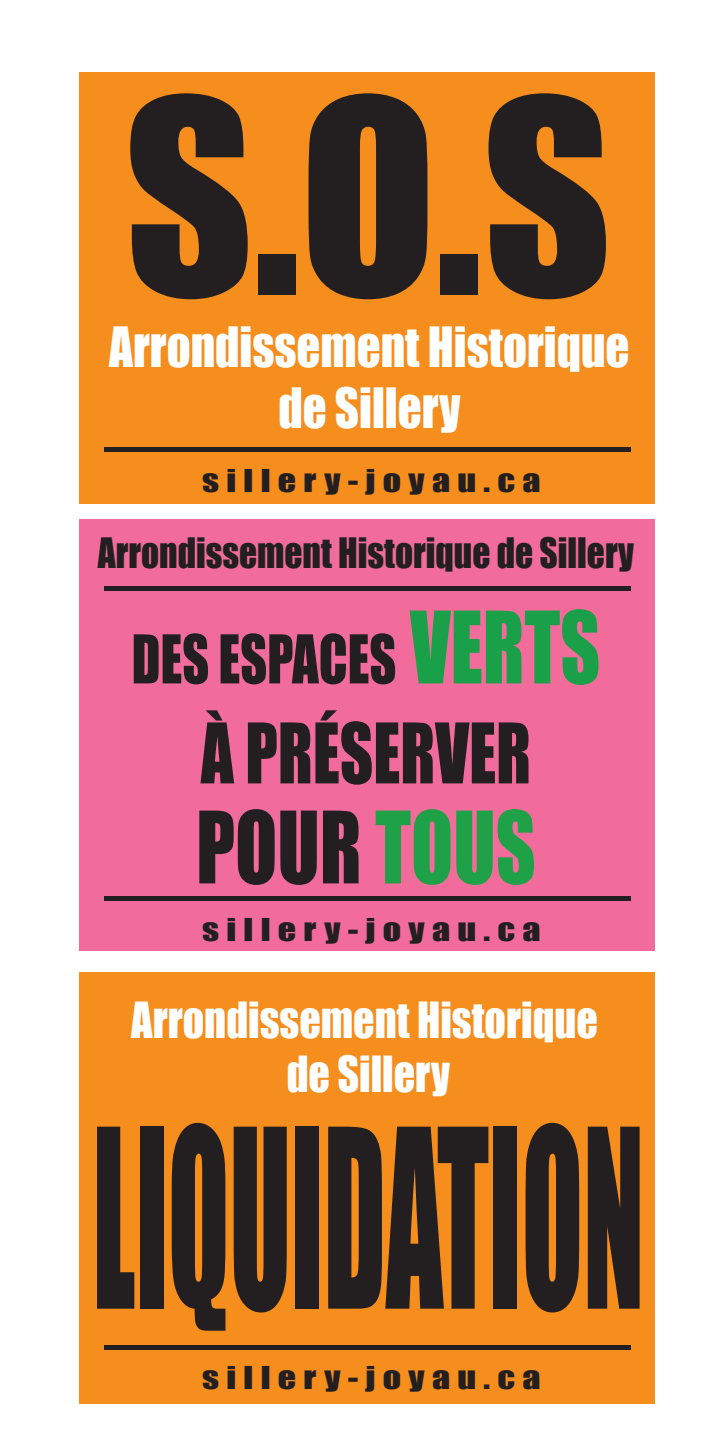
<style>
.page{position:relative;width:720px;height:1440px;background:#fff}
.page>*{position:absolute;margin:0;border:0;box-sizing:border-box;transform-origin:0 0}
.t1{font:250px "Impact";color:#231f20}
.t2{font:230.25px "Impact";color:#231f20;scale:.49 1}
.t3{font:92.1px "Impact";color:#231f20;scale:.84 1}
.t4{font:77.1px "Impact";color:#231f20;scale:.84 1}
.t5{font:62.1px "Impact";color:#231f20;scale:.84 1}
.t6{font:51px/61.2px "Impact";color:#fff;text-align:center;scale:.92 1}
.t7{font:45.75px/54.9px "Impact";color:#fff;text-align:center;scale:.92 1}
.t8{font:38.5px "Impact";color:#231f20;scale:.92 1}
.t9{font:28.9px "Impact";letter-spacing:.2em;color:#231f20;scale:1.25 1}
.s1{font-size:92.1px;color:#1aa048}
.s2{color:#1fa148}
</style>
<div class="page">
<div style="left:79px;top:72px;width:576px;height:432px;background:#f68e1e"></div>
<div style="left:79px;top:972px;width:576px;height:432px;background:#f68e1e"></div>
<div style="left:104px;top:447px;width:527px;height:5px;background:#231f20"></div>
<div style="left:104px;top:1345px;width:527px;height:5px;background:#231f20"></div>
<div style="left:79px;top:519px;width:576px;height:432px;background:#f16c9a"></div>
<div style="left:104px;top:586px;width:527px;height:5px;background:#231f20"></div>
<div style="left:104px;top:896px;width:527px;height:5px;background:#231f20"></div>
<h1 class="t1" style="left:124px;top:3px;width:489px">S.O.S</h1>
<h3 class="t6" style="left:109px;top:315px;width:567px">Arrondissement Historique de Sillery</h3>
<p class="t9" style="left:202px;top:458px;width:272px">sillery-joyau.ca</p>
<h3 class="t8" style="left:98px;top:523px;width:585px">Arrondissement Historique de Sillery</h3>
<h3 class="t5" style="left:132px;top:611px;width:559px">DES ESPACES <span class="s1">VERTS</span></h3>
<h3 class="t4" style="left:201px;top:693px;width:395px">À PRÉSERVER</h3>
<h3 class="t3" style="left:196px;top:776px;width:406px">POUR <span class="s2">TOUS</span></h3>
<p class="t9" style="left:202px;top:907px;width:272px">sillery-joyau.ca</p>
<h3 class="t7" style="left:131px;top:991px;width:509px">Arrondissement Historique de Sillery</h3>
<h2 class="t2" style="left:92px;top:1040px;width:1128px">LIQUIDATION</h2>
<p class="t9" style="left:202px;top:1356px;width:272px">sillery-joyau.ca</p>
</div>
